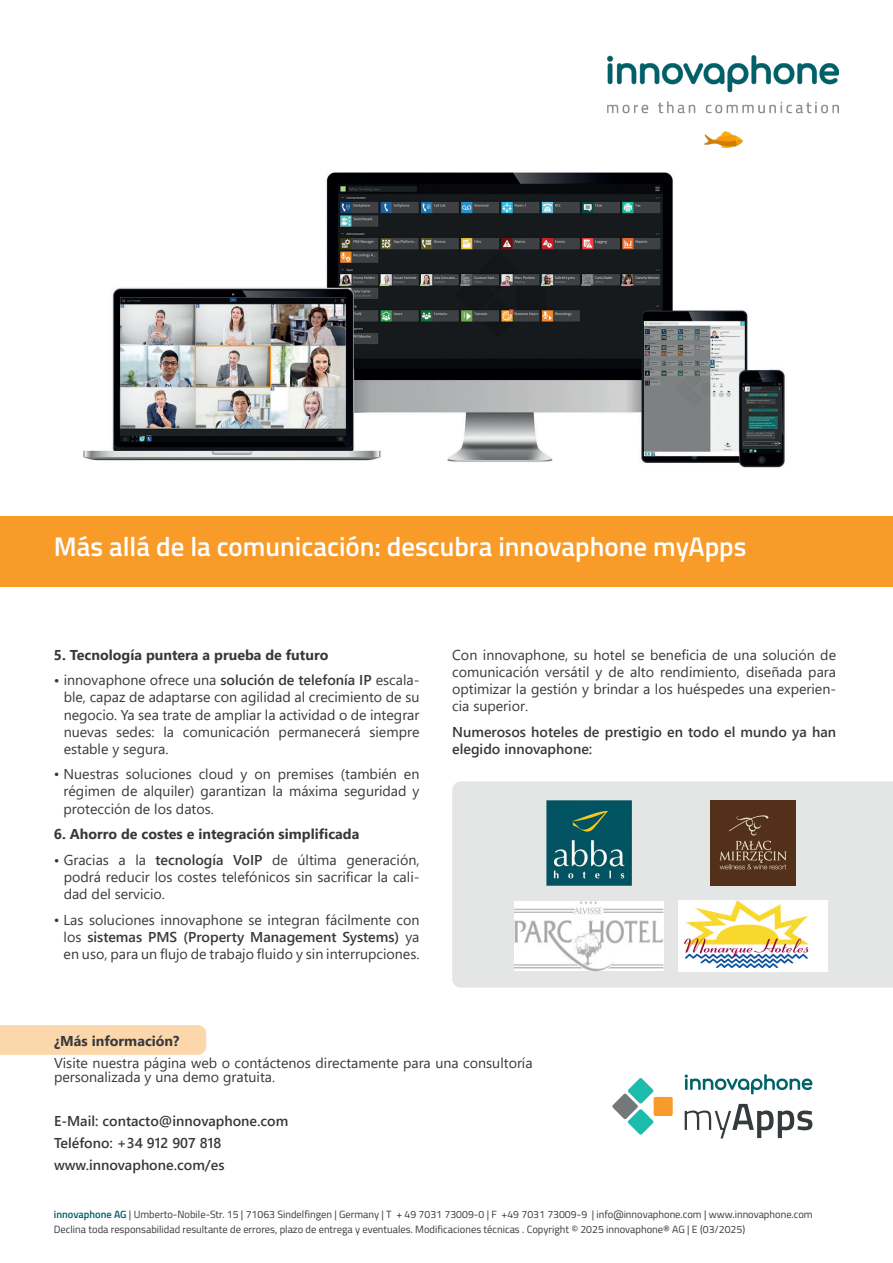
<style>
.page{position:relative;width:893px;height:1263px;background:#fff}
.page>*{position:absolute;margin:0;border:0;box-sizing:border-box;transform-origin:0 0}
.t1{font:600 27px "Titillium Web";color:#fff}
.Fließtext{font:14.25px/17.1px "Segoe UI";color:#36393c;text-align:justify}
.Fließtext-2{font:600 14.25px/17.1px "Segoe UI";color:#36393c}
.Fließtext-3{font:700 14.25px "Segoe UI";color:#36393c}
.Disclaimer{font:10.5px "Titillium Web";color:#36393c}
.s1{font-weight:600}
.s2{font-weight:600;color:#006169}
</style>
<div class="page">
<div style="left:0;top:1025px;width:206px;height:30px;background:#fcd7ab"></div>
<div style="left:0;top:516px;width:893px;height:70px;background:#f89b28"></div>
<img style="left:607px;top:55px;width:232px;height:92px">
<div style="left:654px;top:1097px;width:19px;height:19px;background:#f89b2c;border-radius:2px"></div>
<svg style="left:612px;top:1078px;width:42px;height:57px"></svg>
<svg style="left:685px;top:1074px;width:127px;height:20px"></svg>
<svg style="left:685px;top:1104px;width:127px;height:34px"></svg>
<div style="left:452px;top:781px;width:441px;height:207px;background:#e4e5e5"></div>
<img style="left:678px;top:900px;width:149px;height:72px">
<img style="left:514px;top:902px;width:149px;height:68px">
<img style="left:710px;top:800px;width:85px;height:85px">
<img style="left:546px;top:800px;width:85px;height:85px">
<img style="left:83px;top:172px;width:702px;height:296px">
<p class="t1" style="left:54px;top:527px;width:694px">Más allá de la comunicación: descubra innovaphone myApps</p>
<p class="Fließtext-3" style="left:54px;top:641px;width:276px">5. Tecnología puntera a prueba de futuro</p>
<p class="Fließtext" style="left:64px;top:670px;width:357px;text-indent:-10px"><span class="s1">•</span> innovaphone ofrece una <span class="s1">solución de telefonía IP</span> escala&shy;ble, capaz de adaptarse con agilidad al crecimiento de su negocio. Ya sea trate de ampliar la actividad o de integrar nuevas sedes: la comunicación permanecerá siempre estable y segura.</p>
<p class="Fließtext" style="left:64px;top:764px;width:357px;text-indent:-10px">• Nuestras soluciones cloud y on premises (también en régimen de alquiler) garantizan la máxima seguridad y protección de los datos.</p>
<p class="Fließtext-3" style="left:54px;top:821px;width:307px">6. Ahorro de costes e integración simplificada</p>
<p class="Fließtext" style="left:64px;top:850px;width:357px;text-indent:-10px"><span class="s1">•</span> Gracias a la <span class="s1">tecnología VoIP</span> de última generación, podrá reducir los costes telefónicos sin sacrificar la cali&shy;dad del servicio.</p>
<p class="Fließtext" style="left:64px;top:910px;width:357px;text-indent:-10px">• Las soluciones innovaphone se integran fácilmente con los <span class="s1">sistemas PMS (Property Management Systems)</span> ya en uso, para un flujo de trabajo fluido y sin interrupciones.</p>
<p class="Fließtext" style="left:452px;top:645px;width:385px">Con innovaphone, su hotel se beneficia de una solución de comunicación versátil y de alto rendimiento, diseñada para optimizar la gestión y brindar a los huéspedes una experien&shy;cia superior.</p>
<p class="Fließtext-2" style="left:452px;top:722px;width:385px">Numerosos hoteles de prestigio en todo el mundo ya han elegido innovaphone:</p>
<p class="Fließtext-3" style="left:54px;top:1027px;width:127px">¿Más información?</p>
<p class="Fließtext" style="left:54px;top:1055px;width:480px;line-height:13.5px">Visite nuestra página web o contáctenos directamente para una consultoría personalizada y una demo gratuita.</p>
<p class="Fließtext-2" style="left:54px;top:1111px;width:236px">E-Mail: contacto@innovaphone.com</p>
<p class="Fließtext-2" style="left:54px;top:1133px;width:169px">Teléfono: +34 912 907 818</p>
<p class="Fließtext-2" style="left:54px;top:1155px;width:172px">www.innovaphone.com/es</p>
<p class="Disclaimer" style="left:54px;top:1206px;width:760px"><span class="s2">innovaphone AG</span> | Umberto-Nobile-Str. 15 | 71063 Sindelfingen | Germany | T + 49 7031 73009-0 | F +49 7031 73009-9 | info@innovaphone.com | www.innovaphone.com</p>
<p class="Disclaimer" style="left:54px;top:1221px;width:693px">Declina toda responsabilidad resultante de errores, plazo de entrega y eventuales. Modificaciones técnicas . Copyright © 2025 innovaphone® AG | E (03/2025)</p>
</div>
